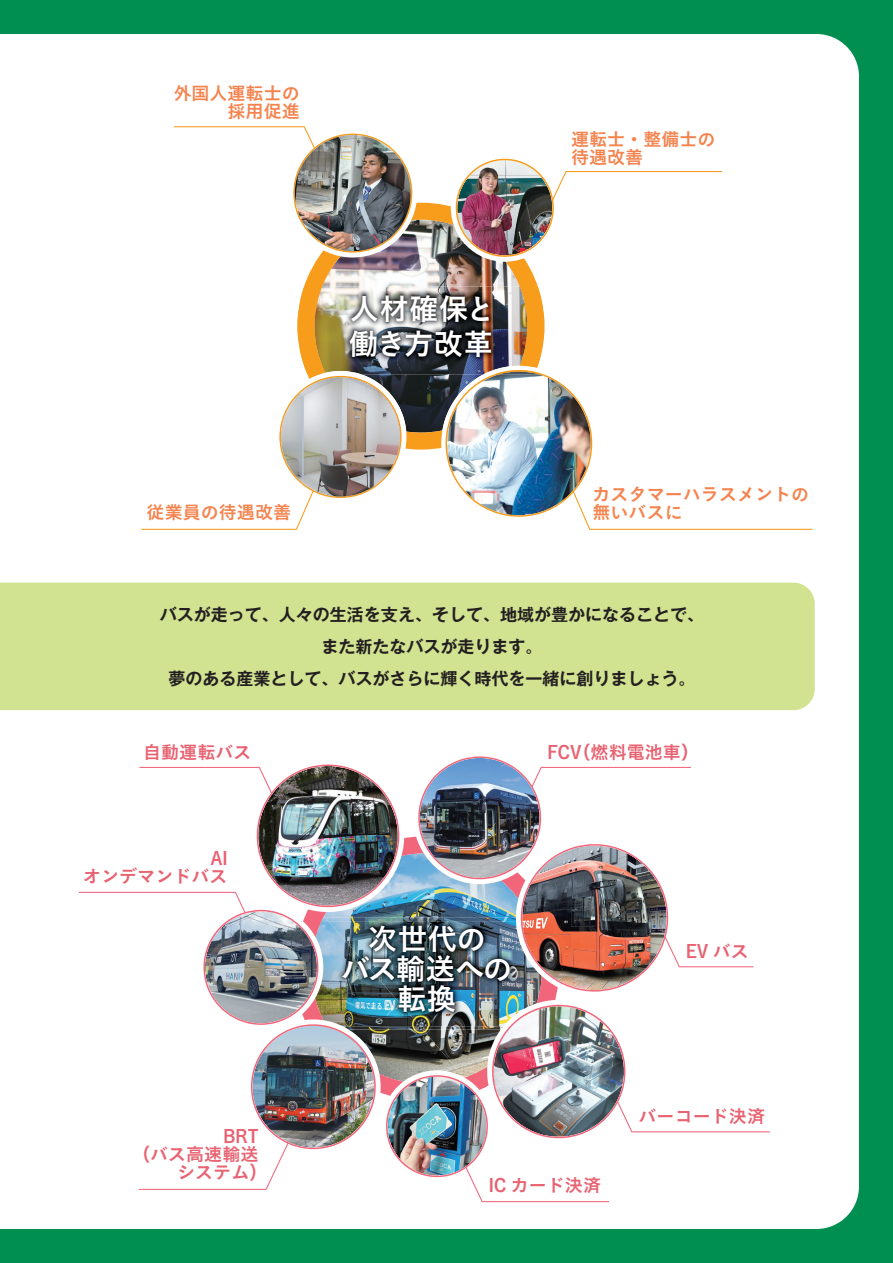
<style>
.page{position:relative;width:893px;height:1263px;background:#008f51}
.page>*{position:absolute;margin:0;border:0;box-sizing:border-box;transform-origin:0 0}
.t1{font:29.7px/30.2px "Koburina Go Std N W6 90 pv RKSJ H";color:#fff}
.t2{font:18px/18px "Koburina Go Std N W6 90 pv RKSJ H";color:#e86271;text-align:right}
.t3{font:18px/18px "Koburina Go Std N W6 90 pv RKSJ H";color:#f5834e}
.t4{font:16.95px/32px "Gothic MB101 Pr 6 N De Bold 90 pv RKSJ H";color:#231f20;text-align:center}
</style>
<div class="page">
<div style="left:0;top:34px;width:859px;height:1195px;background:#fff"></div>
<div style="left:0;top:583px;width:815px;height:127px;background:#d1e291"></div>
<img style="left:297px;top:203px;width:247px;height:247px">
<img style="left:298px;top:286px;width:246px;height:88px">
<img style="left:320px;top:286px;width:201px;height:87px">
<div style="left:301px;top:291px;width:240px;height:80px;background:#f89c1c"></div>
<img style="left:314px;top:291px;width:213px;height:80px">
<img style="left:174px;top:126px;width:243px;height:131px">
<img style="left:451px;top:154px;width:271px;height:108px">
<svg style="left:141px;top:371px;width:265px;height:159px;background:#e6e3e0"></svg>
<img style="left:441px;top:366px;width:371px;height:164px">
<img style="left:79px;top:751px;width:691px;height:451px">
<p class="t3" style="left:173px;top:85px;width:128px;text-align:right">外国人運転士の採用促進</p>
<h1 class="t1" style="left:349px;top:292px;width:148px;line-height:35.1px">人材確保と働き方改革</h1>
<p class="t3" style="left:571px;top:131px;width:146px">運転士・整備士の待遇改善</p>
<p class="t3" style="left:592px;top:486px;width:218px">カスタマーハラスメントの</p>
<p class="t3" style="left:147px;top:504px;width:146px">従業員の待遇改善</p>
<p class="t3" style="left:592px;top:504px;width:92px">無いバスに</p>
<p class="t4" style="left:160px;top:598px;width:546px">バスが走って、人々の生活を支え、そして、地域が豊かになることで、また新たなバスが走ります。<br>夢のある産業として、バスがさらに輝く時代を一緒に創りましょう。</p>
<p class="t2" style="left:143px;top:744px;width:110px">自動運転バス</p>
<p class="t2" style="left:547px;top:744px;width:153px">FCV（燃料電池車）</p>
<p class="t2" style="left:83px;top:850px;width:146px">AI<br>オンデマンドバス</p>
<p class="t2" style="left:224px;top:1128px;width:36px">BRT</p>
<p class="t2" style="left:132px;top:1146px;width:128px">（バス高速輸送</p>
<p class="t2" style="left:177px;top:1164px;width:92px">システム）</p>
<h1 class="t1" style="left:341px;top:924px;width:173px;text-align:center">次世代の<br>バス輸送への転換</h1>
<p class="t2" style="left:489px;top:1177px;width:114px">IC カード決済</p>
<p class="t2" style="left:686px;top:942px;width:65px">EV バス</p>
<p class="t2" style="left:639px;top:1107px;width:128px">バーコード決済</p>
</div>
